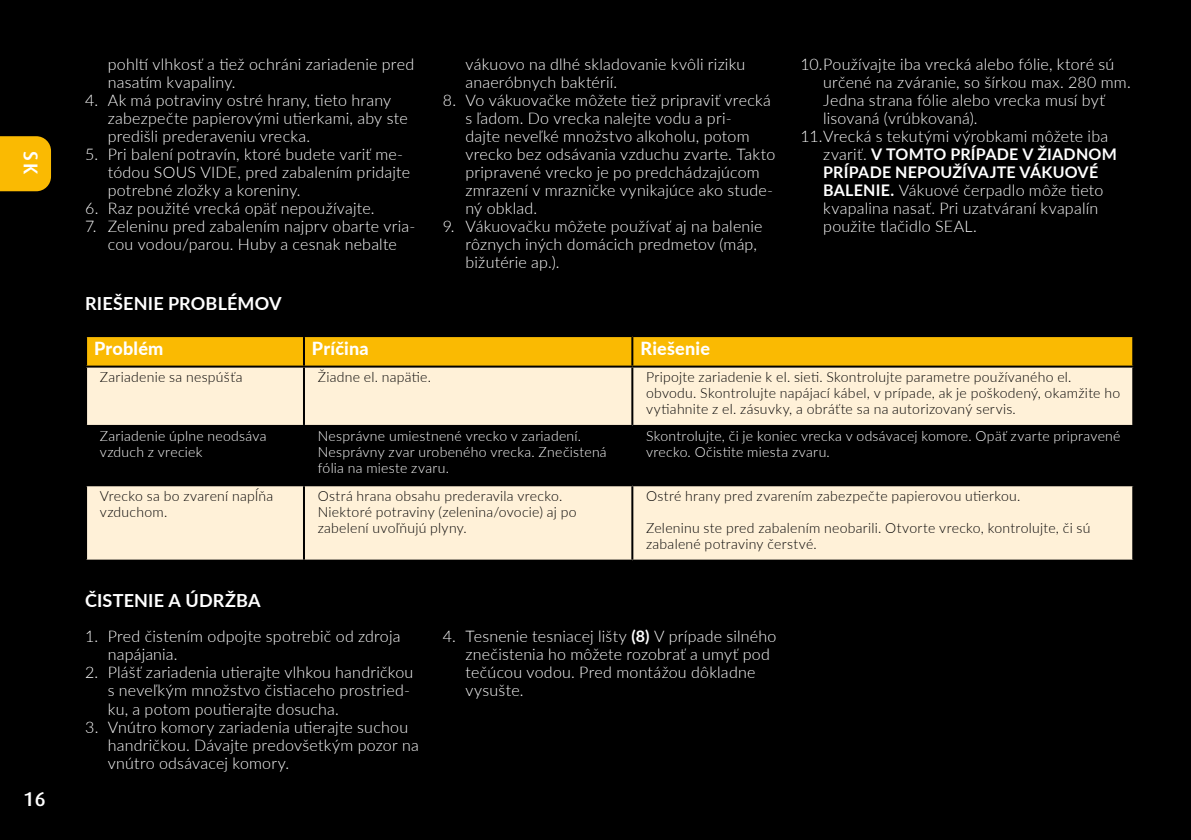
<style>
.page{position:relative;width:1191px;height:840px;background:#fff}
.page>*{position:absolute;margin:0;border:0;box-sizing:border-box;transform-origin:0 0}
.t1{font:500 20px "Dax Pro";color:#fff}
.t2{font:700 18px "Lato";letter-spacing:.01em;color:#fff}
.t3{font:800 18px "Lato";letter-spacing:.01em;color:#fff}
.t4{font:300 16px/18px "Lato";letter-spacing:.015em;color:#fff}
.t5{font:700 16px "Lato";letter-spacing:.015em;color:#fff}
.t6{font:300 14px/16px "Lato";letter-spacing:.02em;color:#000}
.t7{font:300 14px/16px "Lato";letter-spacing:.02em;color:#fff}
.s1{font-weight:300}
.s2{font-weight:700}
</style>
<div class="page">
<div style="left:0;top:0;width:1191px;height:839px;background:#000"></div>
<div style="left:0;top:136px;width:51px;height:55px;background:#faba02"></div>
<div style="left:87px;top:337px;width:1045px;height:28px;background:#faba02"></div>
<svg style="left:87px;top:367px;width:1045px;height:192px;fill:#fff1d8"></svg>
<hr style="left:303px;top:337px;width:2px;height:28px;background:#000">
<hr style="left:631px;top:337px;width:2px;height:28px;background:#000">
<hr style="left:303px;top:367px;width:2px;height:57px;background:#000">
<hr style="left:631px;top:367px;width:2px;height:57px;background:#000">
<hr style="left:85px;top:424px;width:219px;height:2px;background:#000">
<hr style="left:304px;top:424px;width:328px;height:2px;background:#000">
<hr style="left:303px;top:426px;width:2px;height:58px;background:#000">
<hr style="left:632px;top:424px;width:502px;height:2px;background:#000">
<hr style="left:631px;top:426px;width:2px;height:58px;background:#000">
<hr style="left:85px;top:484px;width:219px;height:2px;background:#000">
<hr style="left:304px;top:484px;width:328px;height:2px;background:#000">
<hr style="left:303px;top:486px;width:2px;height:73px;background:#000">
<hr style="left:632px;top:484px;width:502px;height:2px;background:#000">
<hr style="left:631px;top:486px;width:2px;height:73px;background:#000">
<p class="t1" style="left:44px;top:151px;width:25px;rotate:90deg">SK</p>
<p class="t1" style="left:24px;top:785px;width:23px">16</p>
<p class="t4" style="left:108px;top:54px;width:308px">pohltí vlhkosť a tiež ochráni zariadenie pred nasatím kvapaliny.</p>
<p class="t4" style="left:108px;top:90px;width:301px;text-indent:-23px">4. Ak má potraviny ostré hrany, tieto hrany zabezpečte papierovými utierkami, aby ste predišli prederaveniu vrecka.</p>
<p class="t4" style="left:108px;top:144px;width:304px;text-indent:-23px">5. Pri balení potravín, ktoré budete variť me&shy;tódou SOUS VIDE, pred zabalením pridajte potrebné zložky a koreniny.</p>
<p class="t4" style="left:85px;top:198px;width:291px">6. Raz použité vrecká opäť nepoužívajte.</p>
<p class="t4" style="left:85px;top:216px;width:332px;text-align:center">7. Zeleninu pred zabalením najprv obarte vria&shy;cou vodou/parou. Huby a cesnak nebalte</p>
<p class="t4" style="left:465px;top:54px;width:281px">vákuovo na dlhé skladovanie kvôli riziku anaeróbnych baktérií.</p>
<p class="t4" style="left:465px;top:90px;width:311px;text-indent:-23px">8. Vo vákuovačke môžete tiež pripraviť vrecká s ľadom. Do vrecka nalejte vodu a pri-<br>dajte neveľké množstvo alkoholu, potom vrecko bez odsávania vzduchu zvarte. Takto pripravené vrecko je po predchádzajúcom zmrazení v mrazničke vynikajúce ako stude&shy;ný obklad.</p>
<p class="t4" style="left:465px;top:216px;width:298px;text-indent:-23px">9. Vákuovačku môžete používať aj na balenie rôznych iných domácich predmetov (máp, bižutérie ap.).</p>
<p class="t4" style="left:800px;top:54px;width:315px">10.Používajte iba vrecká alebo fólie, ktoré sú</p>
<p class="t4" style="left:823px;top:72px;width:309px">určené na zváranie, so šírkou max. 280 mm.</p>
<p class="t4" style="left:823px;top:90px;width:283px">Jedna strana fólie alebo vrecka musí byť</p>
<p class="t4" style="left:823px;top:108px;width:156px">lisovaná (vrúbkovaná).</p>
<p class="t4" style="left:800px;top:126px;width:309px">11.Vrecká s tekutými výrobkami môžete iba</p>
<p class="t5" style="left:823px;top:142px;width:295px"><span class="s1">zvariť.</span> V TOMTO PRÍPADE V ŽIADNOM</p>
<p class="t5" style="left:823px;top:160px;width:276px">PRÍPADE NEPOUŽÍVAJTE VÁKUOVÉ</p>
<p class="t4" style="left:823px;top:180px;width:282px"><span class="s2">BALENIE.</span> Vákuové čerpadlo môže tieto</p>
<p class="t4" style="left:823px;top:198px;width:276px">kvapalina nasať. Pri uzatváraní kvapalín</p>
<p class="t4" style="left:823px;top:216px;width:155px">použite tlačidlo SEAL.</p>
<p class="t2" style="left:85px;top:290px;width:198px">RIEŠENIE PROBLÉMOV</p>
<p class="t3" style="left:94px;top:334px;width:71px">Problém</p>
<p class="t3" style="left:312px;top:334px;width:58px">Príčina</p>
<p class="t3" style="left:640px;top:334px;width:71px">Riešenie</p>
<p class="t6" style="left:100px;top:368px;width:144px">Zariadenie sa nespúšťa</p>
<p class="t6" style="left:318px;top:368px;width:115px">Žiadne el. napätie.</p>
<p class="t6" style="left:646px;top:368px;width:475px">Pripojte zariadenie k el. sieti. Skontrolujte parametre používaného el. obvodu. Skontrolujte napájací kábel, v prípade, ak je poškodený, okamžite ho vytiahnite z el. zásuvky, a obráťte sa na autorizovaný servis.</p>
<p class="t7" style="left:100px;top:427px;width:168px">Zariadenie úplne neodsáva vzduch z vreciek</p>
<p class="t7" style="left:318px;top:427px;width:290px">Nesprávne umiestnené vrecko v zariadení.<br>Nesprávny zvar urobeného vrecka. Znečistená fólia na mieste zvaru.</p>
<p class="t7" style="left:646px;top:427px;width:476px">Skontrolujte, či je koniec vrecka v odsávacej komore. Opäť zvarte pripravené vrecko. Očistite miesta zvaru.</p>
<p class="t6" style="left:100px;top:486px;width:175px">Vrecko sa bo zvarení napĺňa vzduchom.</p>
<p class="t6" style="left:318px;top:486px;width:260px">Ostrá hrana obsahu prederavila vrecko.<br>Niektoré potraviny (zelenina/ovocie) aj po zabelení uvoľňujú plyny.</p>
<p class="t6" style="left:646px;top:486px;width:376px">Ostré hrany pred zvarením zabezpečte papierovou utierkou.</p>
<p class="t6" style="left:646px;top:518px;width:446px">Zeleninu ste pred zabalením neobarili. Otvorte vrecko, kontrolujte, či sú zabalené potraviny čerstvé.</p>
<p class="t2" style="left:85px;top:587px;width:177px">ČISTENIE A ÚDRŽBA</p>
<p class="t4" style="left:108px;top:626px;width:294px;text-indent:-23px">1. Pred čistením odpojte spotrebič od zdroja napájania.</p>
<p class="t4" style="left:108px;top:662px;width:307px;text-indent:-23px">2. Plášť zariadenia utierajte vlhkou handričkou s neveľkým množstvo čistiaceho prostried&shy;ku, a potom poutierajte dosucha.</p>
<p class="t4" style="left:108px;top:716px;width:312px;text-indent:-23px">3. Vnútro komory zariadenia utierajte suchou handričkou. Dávajte predovšetkým pozor na vnútro odsávacej komory.</p>
<p class="t4" style="left:465px;top:626px;width:312px;text-indent:-23px">4. Tesnenie tesniacej lišty <span class="s2">(8)</span> V prípade silného znečistenia ho môžete rozobrať a umyť pod tečúcou vodou. Pred montážou dôkladne vysušte.</p>
</div>
